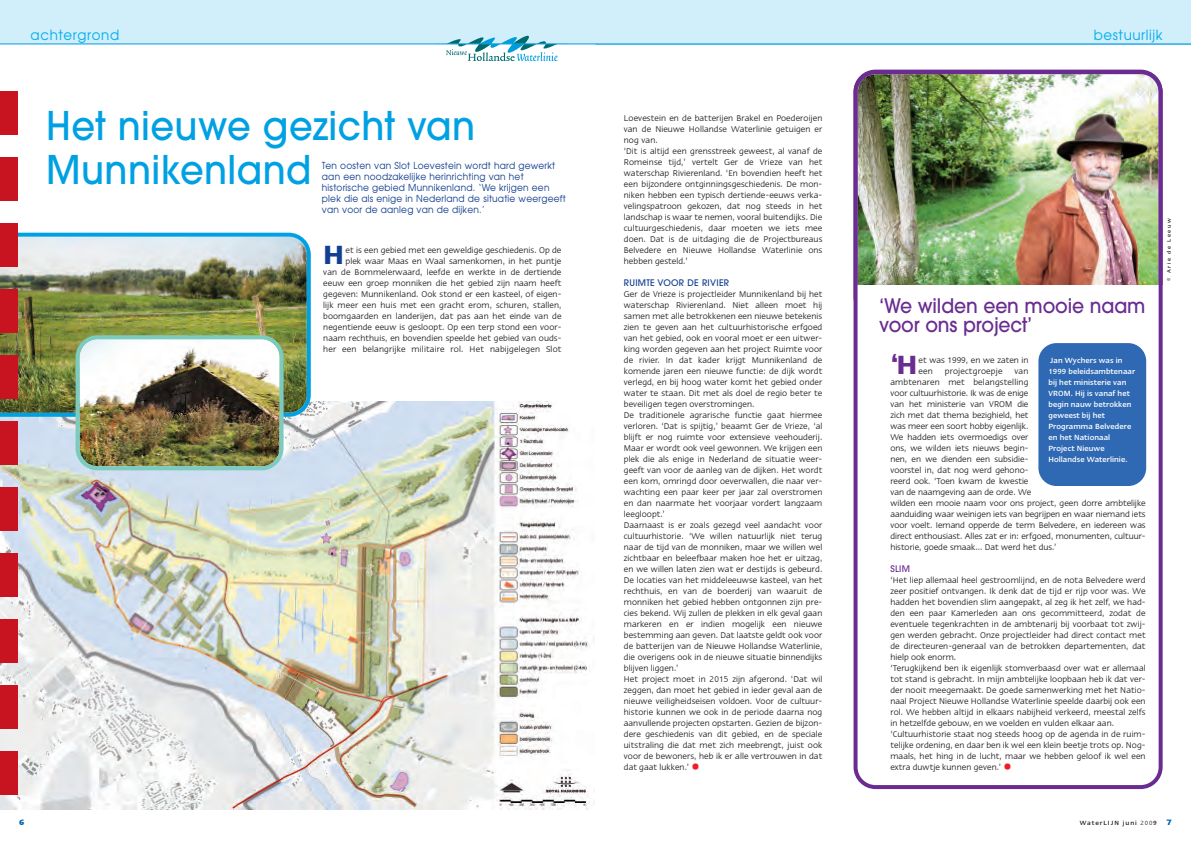
<style>
.page{position:relative;width:1191px;height:845px;background:#fff}
.page>*{position:absolute;margin:0;border:0;box-sizing:border-box;transform-origin:0 0}
.t1{font:500 39.3px/43.6px "Avant Garde";letter-spacing:.01em;color:#00a1e3;scale:.94 1}
.t2{font:600 30.3px "Linotype Ergo";color:#6a2c91}
.t3{font:600 30.3px "Linotype Ergo";color:#123f90}
.t4{font:500 20px/19px "Avant Garde";letter-spacing:-.005em;color:#6a2c91;scale:.94 1}
.t5{font:14px "Avant Garde";letter-spacing:.045em;color:#00aeef;scale:.96 1}
.t6{font:9.6px/11px "Linotype Ergo";letter-spacing:.01em;color:#231f20}
.t7{font:9.6px/11px "Avant Garde";letter-spacing:.02em;color:#123f90;scale:.94 1}
.t8{font:500 9px "Avant Garde";letter-spacing:.035em;color:#123f90}
.t9{font:500 9px "Avant Garde";color:#6a2c91}
.t10{font:700 9px "Linotype Ergo";color:#0166b3}
.t11{font:500 8.6px/11px "Linotype Ergo";letter-spacing:.01em;color:#fff;scale:.96 1}
.t12{font:500 7px "Linotype Ergo";letter-spacing:.14em;color:#231f20}
.t13{font:500 6px "Linotype Ergo";letter-spacing:.265em;color:#231f20;scale:.96 1}
.s1{font-size:18px;color:#ee1d23}
.s2{font-weight:400}
</style>
<div class="page">
<img style="left:0;top:402px;width:594px;height:407px">
<div style="left:0;top:0;width:1191px;height:44px;background:#d1eefb"></div>
<svg style="left:437px;top:36px;width:130px;height:25px"></svg>
<hr style="left:0;top:44px;width:1191px;height:1px;background:#009ddc">
<img style="left:0;top:233px;width:311px;height:184px">
<img style="left:76px;top:335px;width:207px;height:135px">
<div style="left:0;top:355px;width:17px;height:44px;background:#c81421"></div>
<div style="left:0;top:421px;width:17px;height:44px;background:#c81421"></div>
<div style="left:0;top:487px;width:17px;height:44px;background:#c81421"></div>
<div style="left:0;top:553px;width:17px;height:44px;background:#c81421"></div>
<div style="left:0;top:619px;width:17px;height:44px;background:#c81421"></div>
<div style="left:0;top:685px;width:17px;height:44px;background:#c81421"></div>
<div style="left:0;top:751px;width:17px;height:44px;background:#c81421"></div>
<div style="left:0;top:91px;width:17px;height:44px;background:#c81421"></div>
<div style="left:0;top:157px;width:17px;height:44px;background:#c81421"></div>
<div style="left:0;top:223px;width:17px;height:44px;background:#c81421"></div>
<div style="left:0;top:289px;width:17px;height:44px;background:#c81421"></div>
<img style="left:853px;top:70px;width:309px;height:719px">
<div style="left:1038px;top:343px;width:108px;height:143px;background:#2f69b3;border-radius:18px"></div>
<h3 class="t5" style="left:31px;top:27px;width:94px">achtergrond</h3>
<h1 class="t1" style="left:46px;top:107px;width:458px">Het nieuwe gezicht van<br>Munnikenland</h1>
<p class="t7" style="left:322px;top:160px;width:261px">Ten oosten van Slot Loevestein wordt hard gewerkt aan een noodzakelijke herinrichting van het historische gebied Munnikenland. ‘We krijgen een plek die als enige in Nederland de situatie weergeeft van voor de aanleg van de dijken.’</p>
<h2 class="t3" style="left:323px;top:244px;width:23px">H</h2>
<p class="t6" style="left:323px;top:245px;width:240px;text-align:right">et is een gebied met een geweldige geschiedenis. Op de<br>plek waar Maas en Waal samenkomen, in het puntje<br>van de Bommelerwaard, leefde en werkte in de dertiende eeuw een groep monniken die het gebied zijn naam heeft gegeven: Munnikenland. Ook stond er een kasteel, of eigen&shy;lijk meer een huis met een gracht erom, schuren, stallen, boomgaarden en landerijen, dat pas aan het einde van de negentiende eeuw is gesloopt. Op een terp stond een voor&shy;naam rechthuis, en bovendien speelde het gebied van ouds&shy;her een belangrijke militaire rol. Het nabijgelegen Slot</p>
<p class="t10" style="left:19px;top:819px;width:7px">6</p>
<p class="t6" style="left:624px;top:113px;width:200px">Loevestein en de batterijen Brakel en Poederoijen van de Nieuwe Hollandse Waterlinie getuigen er nog van.<br>‘Dit is altijd een grensstreek geweest, al vanaf de Romeinse tijd,’ vertelt Ger de Vrieze van het waterschap Rivierenland. ‘En bovendien heeft het een bijzondere ontginningsgeschiedenis. De mon&shy;niken hebben een typisch dertiende-eeuws verka&shy;velingspatroon gekozen, dat nog steeds in het landschap is waar te nemen, vooral buitendijks. Die cultuurgeschiedenis, daar moeten we iets mee doen. Dat is de uitdaging die de Projectbureaus Belvedere en Nieuwe Hollandse Waterlinie ons hebben gesteld.’</p>
<p class="t8" style="left:624px;top:279px;width:107px">RUIMTE VOOR DE RIVIER</p>
<p class="t6" style="left:624px;top:289px;width:200px">Ger de Vrieze is projectleider Munnikenland bij het waterschap Rivierenland. Niet alleen moet hij samen met alle betrokkenen een nieuwe betekenis zien te geven aan het cultuurhistorische erfgoed van het gebied, ook en vooral moet er een uitwer&shy;king worden gegeven aan het project Ruimte voor de rivier. In dat kader krijgt Munnikenland de komende jaren een nieuwe functie: de dijk wordt verlegd, en bij hoog water komt het gebied onder water te staan. Dit met als doel de regio beter te beveiligen tegen overstromingen.<br>De traditionele agrarische functie gaat hiermee verloren. ‘Dat is spijtig,’ beaamt Ger de Vrieze, ‘al blijft er nog ruimte voor extensieve veehouderij.<br>Maar er wordt ook veel gewonnen. We krijgen een plek die als enige in Nederland de situatie weer&shy;geeft van voor de aanleg van de dijken. Het wordt een kom, omringd door oeverwallen, die naar ver&shy;wachting een paar keer per jaar zal overstromen en dan naarmate het voorjaar vordert langzaam leegloopt.’<br>Daarnaast is er zoals gezegd veel aandacht voor cultuurhistorie. ‘We willen natuurlijk niet terug naar de tijd van de monniken, maar we willen wel zichtbaar en beleefbaar maken hoe het er uitzag, en we willen laten zien wat er destijds is gebeurd.<br>De locaties van het middeleeuwse kasteel, van het rechthuis, en van de boerderij van waaruit de monniken het gebied hebben ontgonnen zijn pre&shy;cies bekend. Wij zullen de plekken in elk geval gaan markeren en er indien mogelijk een nieuwe bestemming aan geven. Dat laatste geldt ook voor de batterijen van de Nieuwe Hollandse Waterlinie, die overigens ook in de nieuwe situatie binnendijks blijven liggen.’<br>Het project moet in 2015 zijn afgerond. ‘Dat wil zeggen, dan moet het gebied in ieder geval aan de nieuwe veiligheidseisen voldoen. Voor de cultuur&shy;historie kunnen we ook in de periode daarna nog aanvullende projecten opstarten. Gezien de bijzon&shy;dere geschiedenis van dit gebied, en de speciale uitstraling die dat met zich meebrengt, juist ook voor de bewoners, heb ik er alle vertrouwen in dat dat gaat lukken.’ <span class="s1">•</span></p>
<h3 class="t5" style="left:1093px;top:27px;width:73px">bestuurlijk</h3>
<h3 class="t4" style="left:879px;top:297px;width:285px">‘We wilden een mooie naam voor ons project’</h3>
<h2 class="t2" style="left:890px;top:354px;width:29px">‘H</h2>
<p class="t6" style="left:918px;top:355px;width:111px">et was 1999, en we zaten in</p>
<p class="t11" style="left:1048px;top:356px;width:92px">Jan Wychers was in<br>1999 beleidsambtenaar bij het ministerie van<br>VROM. Hij is vanaf het begin nauw betrokken geweest bij het<br>Programma Belvedere en het Nationaal<br>Project Nieuwe<br>Hollandse Waterlinie.</p>
<p class="t6" style="left:918px;top:366px;width:111px">een projectgroepje van</p>
<p class="t6" style="left:890px;top:377px;width:140px">ambtenaren met belangstelling</p>
<p class="t6" style="left:890px;top:388px;width:140px">voor cultuurhistorie. Ik was de enige</p>
<p class="t6" style="left:890px;top:399px;width:140px">van het ministerie van VROM die</p>
<p class="t6" style="left:890px;top:410px;width:139px">zich met dat thema bezighield, het</p>
<p class="t6" style="left:890px;top:421px;width:139px">was meer een soort hobby eigenlijk.</p>
<p class="t6" style="left:890px;top:432px;width:139px">We hadden iets overmoedigs over</p>
<p class="t6" style="left:890px;top:443px;width:140px">ons, we wilden iets nieuws begin-</p>
<p class="t6" style="left:890px;top:454px;width:139px">nen, en we dienden een subsidie-</p>
<p class="t6" style="left:890px;top:465px;width:139px">voorstel in, dat nog werd gehono-</p>
<p class="t6" style="left:890px;top:476px;width:139px">reerd ook. ‘Toen kwam de kwestie</p>
<p class="t6" style="left:890px;top:487px;width:142px">van de naamgeving aan de orde. We</p>
<p class="t6" style="left:890px;top:498px;width:257px">wilden een mooie naam voor ons project, geen dorre ambtelijke</p>
<p class="t6" style="left:890px;top:509px;width:257px">aanduiding waar weinigen iets van begrijpen en waar niemand iets</p>
<p class="t6" style="left:890px;top:520px;width:257px">voor voelt. Iemand opperde de term Belvedere, en iedereen was</p>
<p class="t6" style="left:890px;top:531px;width:257px">direct enthousiast. Alles zat er in: erfgoed, monumenten, cultuur-</p>
<p class="t6" style="left:890px;top:542px;width:168px">historie, goede smaak… Dat werd het dus.’</p>
<p class="t9" style="left:890px;top:565px;width:21px">SLIM</p>
<p class="t6" style="left:890px;top:575px;width:257px">‘Het liep allemaal heel gestroomlijnd, en de nota Belvedere werd zeer positief ontvangen. Ik denk dat de tijd er rijp voor was. We hadden het bovendien slim aangepakt, al zeg ik het zelf, we had&shy;den een paar Kamerleden aan ons gecommitteerd, zodat de eventuele tegenkrachten in de ambtenarij bij voorbaat tot zwij&shy;gen werden gebracht. Onze projectleider had direct contact met de directeuren-generaal van de betrokken departementen, dat hielp ook enorm.<br>‘Terugkijkend ben ik eigenlijk stomverbaasd over wat er allemaal tot stand is gebracht. In mijn ambtelijke loopbaan heb ik dat ver&shy;der nooit meegemaakt. De goede samenwerking met het Natio&shy;naal Project Nieuwe Hollandse Waterlinie speelde daarbij ook een rol. We hebben altijd in elkaars nabijheid verkeerd, meestal zelfs in hetzelfde gebouw, en we voelden en vulden elkaar aan. ‘Cultuurhistorie staat nog steeds hoog op de agenda in de ruim&shy;telijke ordening, en daar ben ik wel een klein beetje trots op. Nog&shy;maals, het hing in de lucht, maar we hebben geloof ik wel een extra duwtje kunnen geven.’ <span class="s1">•</span></p>
<p class="t13" style="left:1167px;top:281px;width:67px;rotate:-90deg">© Arie de Leeuw</p>
<p class="t12" style="left:1079px;top:820px;width:79px">WaterLIJN juni <span class="s2">200</span>9</p>
<p class="t10" style="left:1166px;top:819px;width:7px">7</p>
</div>
